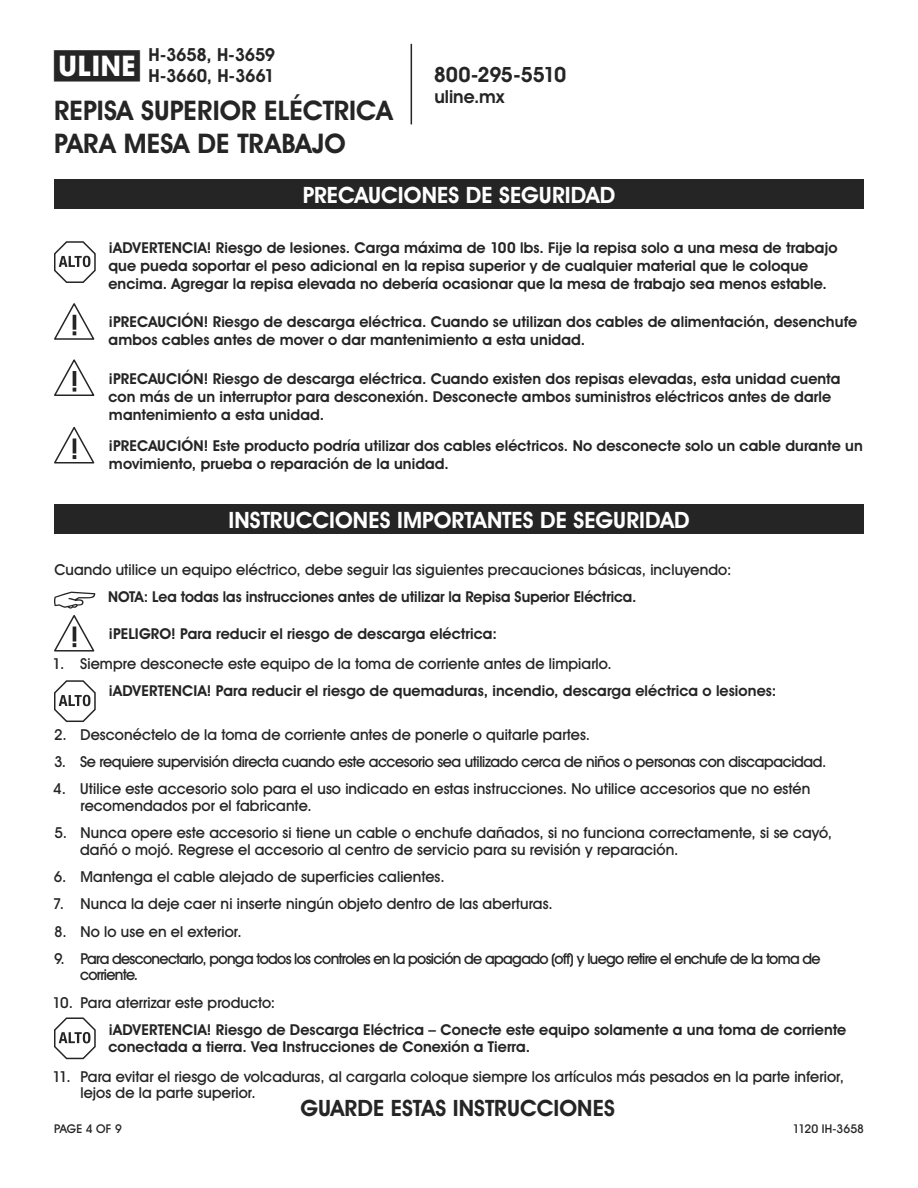
<style>
.page{position:relative;width:918px;height:1188px;background:#fff}
.page>*{position:absolute;margin:0;border:0;box-sizing:border-box;transform-origin:0 0}
.t1{font:700 28.5px "Uline Two Knine";color:#252525}
.t2{font:700 27px/32.4px "Uline Two Knine";letter-spacing:.005em;color:#252525}
.t3{font:700 22.5px "Uline Two Knine";color:#fff}
.t4{font:700 22.5px "Uline Two Knine";color:#252525}
.t5{font:700 21px "Uline Two Knine";letter-spacing:-.02em;color:#252525}
.t6{font:700 18px/21px "Uline Two Knine";letter-spacing:-.01em;color:#252525}
.t7{font:700 15px/18px "Uline Two Knine";letter-spacing:.005em;color:#252525}
.t8{font:15px/16.5px "Uline Two Knine";letter-spacing:.005em;color:#252525}
.t9{font:15px/16.5px "Uline Two Knine";letter-spacing:-.045em;color:#252525}
.t10{font:15px "Uline Two Knine";letter-spacing:-.025em;color:#252525}
.t11{font:12px "Uline Two Knine";letter-spacing:-.005em;color:#252525}
</style>
<div class="page">
<hr style="left:411px;top:44px;width:1px;height:80px;background:#252525">
<svg style="left:54px;top:592px;width:41px;height:17px"></svg>
<svg style="left:54px;top:615px;width:40px;height:37px"></svg>
<div style="left:54px;top:179px;width:810px;height:30px;background:#252525"></div>
<div style="left:54px;top:504px;width:810px;height:30px;background:#252525"></div>
<svg style="left:54px;top:303px;width:40px;height:37px"></svg>
<svg style="left:54px;top:359px;width:40px;height:37px"></svg>
<svg style="left:54px;top:427px;width:40px;height:37px"></svg>
<svg style="left:54px;top:241px;width:42px;height:42px"></svg>
<svg style="left:54px;top:680px;width:42px;height:42px"></svg>
<svg style="left:54px;top:1017px;width:42px;height:42px"></svg>
<h1 class="t1" style="left:54px;top:49px;width:87px">π</h1>
<p class="t6" style="left:149px;top:44px;width:128px">H-3658, H-3659<br>H-3660, H-3661</p>
<h2 class="t2" style="left:54px;top:94px;width:340px">REPISA SUPERIOR ELÉCTRICA<br>PARA MESA DE TRABAJO</h2>
<h3 class="t5" style="left:434px;top:62px;width:134px">800-295-5510</h3>
<p class="t6" style="left:434px;top:86px;width:71px">uline.mx</p>
<h3 class="t3" style="left:303px;top:181px;width:314px">PRECAUCIONES DE SEGURIDAD</h3>
<p class="t7" style="left:108px;top:239px;width:731px">¡ADVERTENCIA! Riesgo de lesiones. Carga máxima de 100 lbs. Fije la repisa solo a una mesa de trabajo que pueda soportar el peso adicional en la repisa superior y de cualquier material que le coloque encima. Agregar la repisa elevada no debería ocasionar que la mesa de trabajo sea menos estable.</p>
<p class="t7" style="left:108px;top:313px;width:750px">¡PRECAUCIÓN! Riesgo de descarga eléctrica. Cuando se utilizan dos cables de alimentación, desenchufe ambos cables antes de mover o dar mantenimiento a esta unidad.</p>
<p class="t7" style="left:108px;top:369px;width:734px">¡PRECAUCIÓN! Riesgo de descarga eléctrica. Cuando existen dos repisas elevadas, esta unidad cuenta con más de un interruptor para desconexión. Desconecte ambos suministros eléctricos antes de darle mantenimiento a esta unidad.</p>
<p class="t7" style="left:108px;top:437px;width:756px">¡PRECAUCIÓN! Este producto podría utilizar dos cables eléctricos. No desconecte solo un cable durante un movimiento, prueba o reparación de la unidad.</p>
<h3 class="t3" style="left:228px;top:506px;width:463px">INSTRUCCIONES IMPORTANTES DE SEGURIDAD</h3>
<p class="t8" style="left:54px;top:561px;width:678px">Cuando utilice un equipo eléctrico, debe seguir las siguientes precauciones básicas, incluyendo:</p>
<p class="t7" style="left:108px;top:588px;width:530px">NOTA: Lea todas las instrucciones antes de utilizar la Repisa Superior Eléctrica.</p>
<p class="t7" style="left:108px;top:625px;width:390px">¡PELIGRO! Para reducir el riesgo de descarga eléctrica:</p>
<p class="t8" style="left:53px;top:655px;width:561px">1. Siempre desconecte este equipo de la toma de corriente antes de limpiarlo.</p>
<p class="t7" style="left:108px;top:682px;width:669px">¡ADVERTENCIA! Para reducir el riesgo de quemaduras, incendio, descarga eléctrica o lesiones:</p>
<p class="t8" style="left:54px;top:726px;width:538px">2. Desconéctelo de la toma de corriente antes de ponerle o quitarle partes.</p>
<p class="t10" style="left:54px;top:753px;width:774px">3. Se requiere supervisión directa cuando este accesorio sea utilizado cerca de niños o personas con discapacidad.</p>
<p class="t8" style="left:80px;top:781px;width:731px;text-indent:-27px">4. Utilice este accesorio solo para el uso indicado en estas instrucciones. No utilice accesorios que no estén recomendados por el fabricante.</p>
<p class="t8" style="left:80px;top:825px;width:754px;text-indent:-26px">5. Nunca opere este accesorio si tiene un cable o enchufe dañados, si no funciona correctamente, si se cayó, dañó o mojó. Regrese el accesorio al centro de servicio para su revisión y reparación.</p>
<p class="t8" style="left:54px;top:868px;width:392px">6. Mantenga el cable alejado de superficies calientes.</p>
<p class="t8" style="left:53px;top:896px;width:501px">7. Nunca la deje caer ni inserte ningún objeto dentro de las aberturas.</p>
<p class="t8" style="left:54px;top:923px;width:189px">8. No lo use en el exterior.</p>
<p class="t9" style="left:80px;top:950px;width:742px;text-indent:-26px">9. Para desconectarlo, ponga todos los controles en la posición de apagado (off) y luego retire el enchufe de la toma de corriente.</p>
<p class="t8" style="left:53px;top:994px;width:224px">10. Para aterrizar este producto:</p>
<p class="t7" style="left:108px;top:1021px;width:739px;line-height:16.5px">¡ADVERTENCIA! Riesgo de Descarga Eléctrica – Conecte este equipo solamente a una toma de corriente conectada a tierra. Vea Instrucciones de Conexión a Tierra.</p>
<p class="t8" style="left:81px;top:1068px;width:765px;text-indent:-28px">11. Para evitar el riesgo de volcaduras, al cargarla coloque siempre los artículos más pesados en la parte inferior, lejos de la parte superior.</p>
<h3 class="t4" style="left:300px;top:1094px;width:316px">GUARDE ESTAS INSTRUCCIONES</h3>
<p class="t11" style="left:54px;top:1122px;width:69px">PAGE 4 OF 9</p>
<p class="t11" style="left:793px;top:1122px;width:73px">1120 IH-3658</p>
</div>
